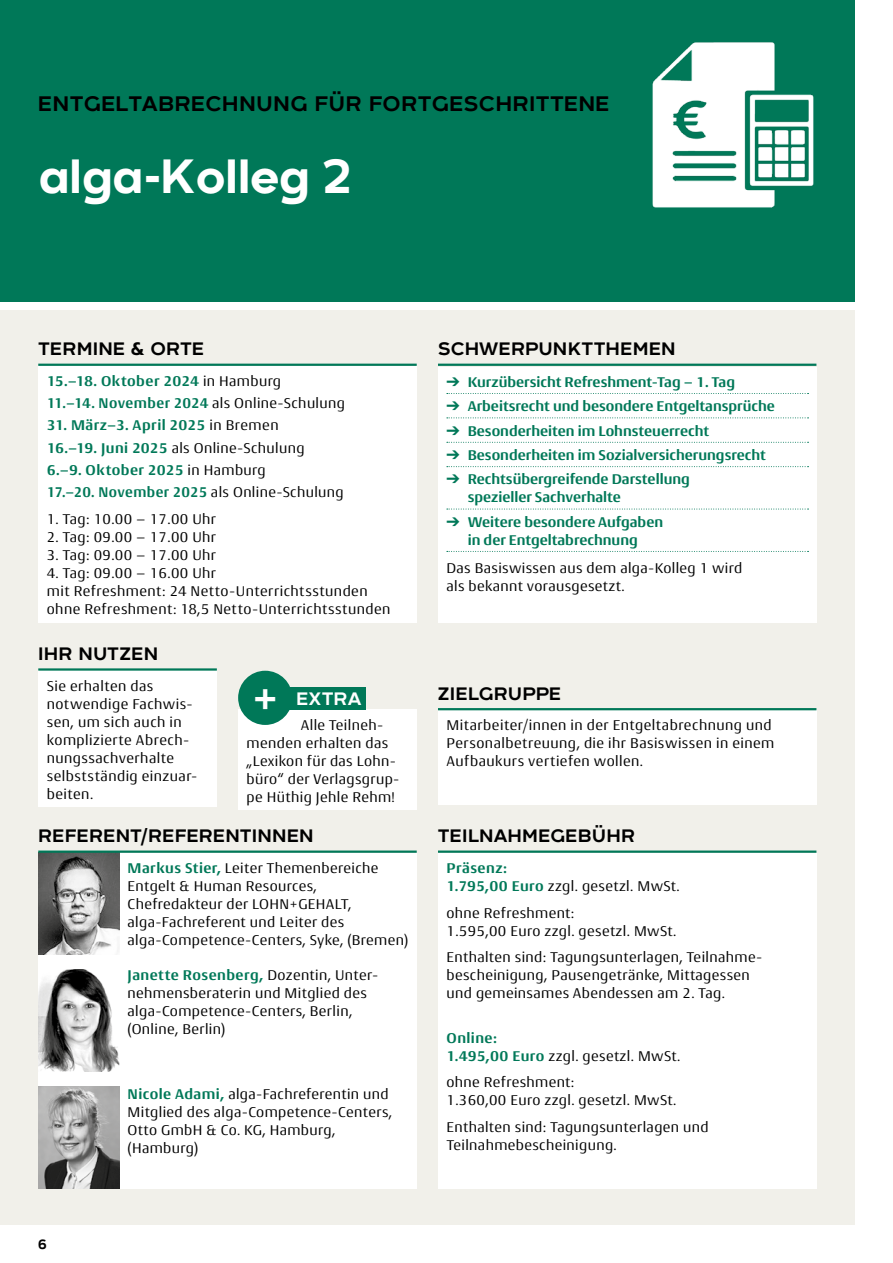
<style>
.page{position:relative;width:893px;height:1263px;background:#fff}
.page>*{position:absolute;margin:0;border:0;box-sizing:border-box;transform-origin:0 0}
.t1{font:700 48px "Arkibal";letter-spacing:-.03em;color:#fff}
.t2{font:42px "Arkibal";color:#fff}
.t3{font:700 21px "Arkibal";letter-spacing:.01em;color:#000}
.t4{font:700 18px "Arkibal";letter-spacing:.01em;color:#000}
.t5{font:700 18px "Arkibal";letter-spacing:.01em;color:#fff}
.t6{font:15px/18px "Conto";letter-spacing:.025em;color:#000}
.t7{font:700 15px/18px "Conto";color:#007858}
.t8{font:700 15px/22.2px "Conto";letter-spacing:.025em;color:#007858}
.t9{font:700 15px/22.2px "Conto";letter-spacing:.02em;color:#007858}
.t10{font:700 15px/18px "Conto";letter-spacing:.03em;color:#007858}
.t11{font:700 13.5px "Arkibal";color:#000}
.s1{font-weight:400;color:#000}
.s2{font-weight:700;color:#007858}
</style>
<div class="page">
<div style="left:0;top:310px;width:855px;height:915px;background:#f1f0ea"></div>
<div style="left:38px;top:671px;width:179px;height:136px;background:#fff"></div>
<hr style="left:38px;top:668px;width:179px;height:3px;background:#007858">
<div style="left:438px;top:710px;width:378px;height:95px;background:#fff"></div>
<hr style="left:438px;top:708px;width:378px;height:2px;background:#007858">
<div style="left:438px;top:367px;width:378px;height:255px;background:#fff"></div>
<svg style="left:447px;top:393px;width:361px;height:1px"></svg>
<svg style="left:447px;top:417px;width:361px;height:1px"></svg>
<svg style="left:447px;top:442px;width:361px;height:1px"></svg>
<svg style="left:447px;top:466px;width:361px;height:1px"></svg>
<svg style="left:447px;top:509px;width:361px;height:1px"></svg>
<svg style="left:447px;top:551px;width:361px;height:1px"></svg>
<hr style="left:438px;top:364px;width:378px;height:2px;background:#007858">
<div style="left:438px;top:853px;width:378px;height:336px;background:#fff"></div>
<hr style="left:438px;top:850px;width:378px;height:3px;background:#007858">
<div style="left:38px;top:853px;width:379px;height:336px;background:#fff"></div>
<img style="left:38px;top:853px;width:81px;height:102px">
<img style="left:38px;top:969px;width:81px;height:102px">
<hr style="left:38px;top:850px;width:379px;height:3px;background:#007858">
<img style="left:38px;top:1086px;width:81px;height:102px">
<div style="left:0;top:0;width:855px;height:302px;background:#007858"></div>
<div style="left:238px;top:710px;width:179px;height:100px;background:#fff"></div>
<div style="left:284px;top:687px;width:82px;height:23px;background:#007858"></div>
<div style="left:238px;top:671px;width:54px;height:54px;background:#007858;border-radius:50%"></div>
<hr style="left:38px;top:364px;width:379px;height:2px;background:#007858">
<div style="left:38px;top:366px;width:379px;height:256px;background:#fff"></div>
<img style="left:652px;top:42px;width:162px;height:166px">
<h3 class="t3" style="left:38px;top:89px;width:573px">ENTGELTABRECHNUNG FÜR FORTGESCHRITTENE</h3>
<h1 class="t1" style="left:38px;top:142px;width:314px">alga-Kolleg 2</h1>
<p class="t4" style="left:38px;top:336px;width:167px">TERMINE &amp; ORTE</p>
<p class="t9" style="left:47px;top:369px;width:300px">15.–18. Oktober 2024 <span class="s1">in Hamburg<br></span>11.–14. November 2024 <span class="s1">als Online-Schulung</span></p>
<p class="t8" style="left:47px;top:414px;width:298px">31. März–3. April 2025 <span class="s1">in Bremen<br></span>16.–19. Juni 2025 <span class="s1">als Online-Schulung<br></span>6.–9. Oktober 2025 <span class="s1">in Hamburg<br></span>17.–20. November 2025 <span class="s1">als Online-Schulung</span></p>
<p class="t6" style="left:47px;top:509px;width:171px">1. Tag: 10.00 – 17.00 Uhr</p>
<p class="t6" style="left:47px;top:527px;width:171px">2. Tag: 09.00 – 17.00 Uhr</p>
<p class="t6" style="left:47px;top:545px;width:171px">3. Tag: 09.00 – 17.00 Uhr</p>
<p class="t6" style="left:47px;top:563px;width:345px">4. Tag: 09.00 – 16.00 Uhr<br>mit Refreshment: 24 Netto-Unterrichtsstunden ohne Refreshment: 18,5 Netto-Unterrichtsstunden</p>
<p class="t4" style="left:38px;top:641px;width:121px">IHR NUTZEN</p>
<p class="t6" style="left:47px;top:676px;width:152px">Sie erhalten das notwendige Fachwis&shy;sen, um sich auch in komplizierte Abrech&shy;nungssachverhalte selbstständig einzuar&shy;beiten.</p>
<h2 class="t2" style="left:254px;top:669px;width:25px">+</h2>
<p class="t5" style="left:297px;top:686px;width:66px">EXTRA</p>
<p class="t6" style="left:247px;top:715px;width:154px;text-indent:54px">Alle Teilneh&shy;menden erhalten das „Lexikon für das Lohn&shy;büro“ der Verlagsgrup&shy;pe Hüthig Jehle Rehm!</p>
<p class="t4" style="left:38px;top:823px;width:277px">REFERENT/REFERENTINNEN</p>
<p class="t6" style="left:128px;top:858px;width:282px"><span class="s2">Markus Stier,</span> Leiter Themenbereiche Entgelt &amp; Human Resources, Chefredakteur der LOHN+GEHALT, alga-Fachreferent und Leiter des alga-Competence-Centers, Syke, (Bremen)</p>
<p class="t6" style="left:128px;top:965px;width:252px"><span class="s2">Janette Rosenberg,</span> Dozentin, Unter&shy;nehmensberaterin und Mitglied des alga-Competence-Centers, Berlin, (Online, Berlin)</p>
<p class="t6" style="left:128px;top:1084px;width:266px"><span class="s2">Nicole Adami,</span> alga-Fachreferentin und<br>Mitglied des alga-Competence-Centers,<br>Otto GmbH &amp; Co. KG, Hamburg, (Hamburg)</p>
<p class="t4" style="left:438px;top:336px;width:239px">SCHWERPUNKTTHEMEN</p>
<p class="t7" style="left:446px;top:372px;width:290px">➔ Kurzübersicht Refreshment-Tag – 1. Tag</p>
<p class="t7" style="left:446px;top:397px;width:330px">➔ Arbeitsrecht und besondere Entgeltansprüche</p>
<p class="t7" style="left:446px;top:421px;width:264px">➔ Besonderheiten im Lohnsteuerrecht</p>
<p class="t7" style="left:446px;top:445px;width:321px">➔ Besonderheiten im Sozialversicherungsrecht</p>
<p class="t7" style="left:468px;top:470px;width:224px;text-indent:-21px">➔ Rechtsübergreifende Darstellung spezieller Sachverhalte</p>
<p class="t7" style="left:446px;top:512px;width:218px;text-align:center">➔ Weitere besondere Aufgaben in der Entgeltabrechnung</p>
<p class="t6" style="left:446px;top:559px;width:297px">Das Basiswissen aus dem alga-Kolleg 1 wird als bekannt vorausgesetzt.</p>
<p class="t4" style="left:438px;top:680px;width:125px">ZIELGRUPPE</p>
<p class="t6" style="left:446px;top:716px;width:329px">Mitarbeiter/innen in der Entgeltabrechnung und<br>Personalbetreuung, die ihr Basiswissen in einem<br>Aufbaukurs vertiefen wollen.</p>
<p class="t4" style="left:438px;top:823px;width:199px">TEILNAHMEGEBÜHR</p>
<p class="t10" style="left:446px;top:859px;width:235px">Präsenz:<br>1.795,00 Euro <span class="s1">zzgl. gesetzl. MwSt.</span></p>
<p class="t6" style="left:446px;top:903px;width:231px">ohne Refreshment:<br>1.595,00 Euro zzgl. gesetzl. MwSt.</p>
<p class="t6" style="left:446px;top:948px;width:315px">Enthalten sind: Tagungsunterlagen, Teilnahme&shy;bescheinigung, Pausengetränke, Mittagessen und gemeinsames Abendessen am 2. Tag.</p>
<p class="t7" style="left:446px;top:1028px;width:235px">Online:<br>1.495,00 Euro <span class="s1">zzgl. gesetzl. MwSt.</span></p>
<p class="t6" style="left:446px;top:1073px;width:231px">ohne Refreshment:<br>1.360,00 Euro zzgl. gesetzl. MwSt.</p>
<p class="t6" style="left:446px;top:1117px;width:264px">Enthalten sind: Tagungsunterlagen und<br>Teilnahmebescheinigung.</p>
<p class="t11" style="left:38px;top:1234px;width:10px">6</p>
</div>
